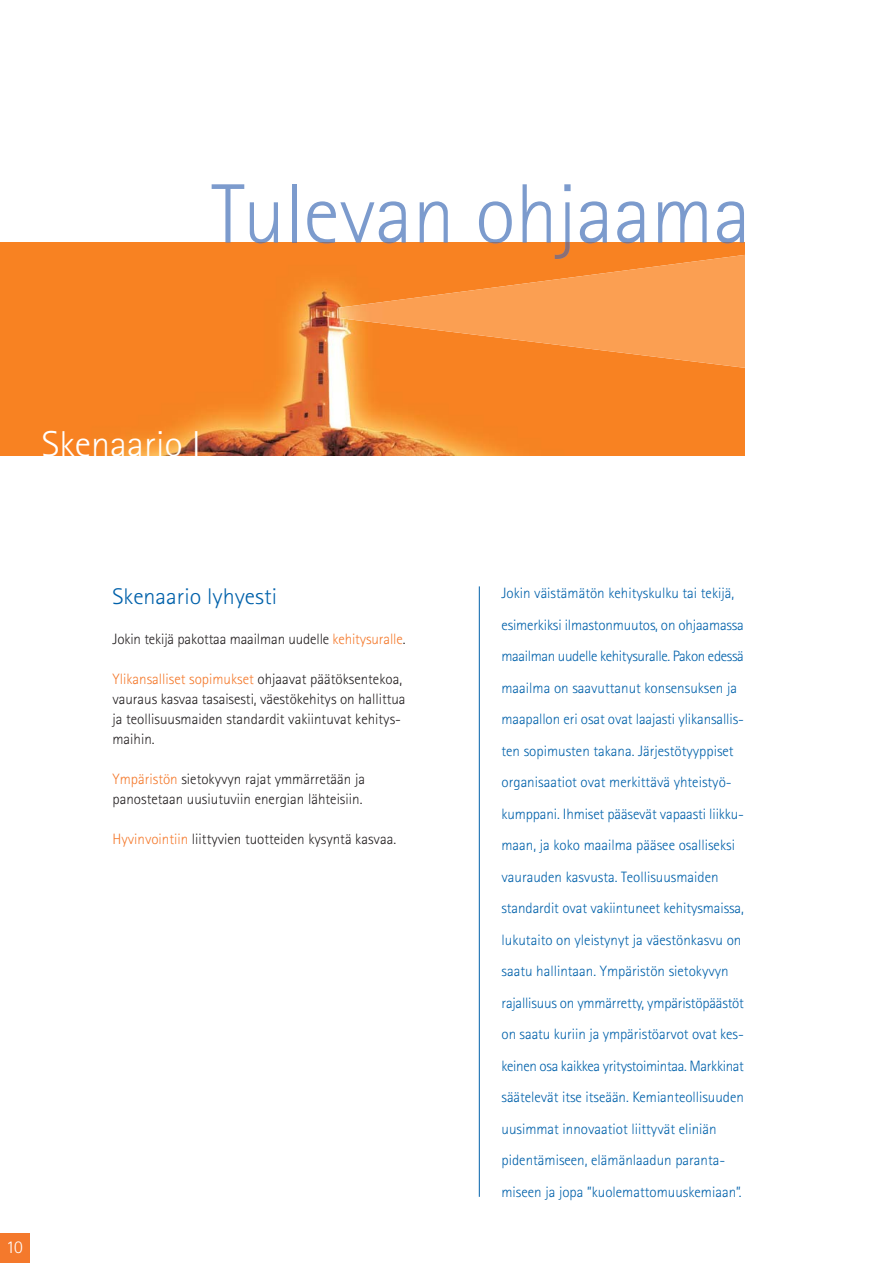
<style>
.page{position:relative;width:893px;height:1263px;background:#fff}
.page>*{position:absolute;margin:0;border:0;box-sizing:border-box;transform-origin:0 0}
.t1{font:300 36px "Rotis Sans Serif";color:#fff;scale:1.06 1}
.t2{font:300 22.65px "Rotis Sans Serif";color:#0061aa;scale:1.06 1}
.t3{font:300 18px "Rotis Sans Serif";color:#fff}
.t4{font:300 15px/31.5px "Rotis Sans Serif";color:#0061aa}
.t5{font:300 15px/20px "Rotis Sans Serif";color:#231f20}
.s1{color:#f4792c}
</style>
<div class="page">
<img style="left:0;top:242px;width:744px;height:213px">
<hr style="left:479px;top:586px;width:1px;height:611px;background:#0061aa">
<img style="left:338px;top:254px;width:406px;height:115px">
<svg style="left:617px;top:201px;width:27px;height:42px"></svg>
<svg style="left:212px;top:184px;width:32px;height:59px"></svg>
<svg style="left:250px;top:202px;width:28px;height:41px"></svg>
<hr style="left:292px;top:184px;width:4px;height:58px;background:#7c9bcd">
<svg style="left:307px;top:201px;width:99px;height:42px"></svg>
<svg style="left:420px;top:201px;width:28px;height:42px"></svg>
<svg style="left:479px;top:201px;width:33px;height:42px"></svg>
<svg style="left:523px;top:184px;width:48px;height:75px"></svg>
<svg style="left:580px;top:201px;width:27px;height:42px"></svg>
<svg style="left:658px;top:201px;width:49px;height:41px"></svg>
<img style="left:658px;top:242px;width:49px;height:1px">
<svg style="left:717px;top:201px;width:27px;height:42px"></svg>
<div style="left:0;top:1233px;width:30px;height:30px;background:#f4792c"></div>
<h1 class="t1" style="left:42px;top:431px;width:152px">Skenaario I</h1>
<h2 class="t2" style="left:113px;top:589px;width:157px">Skenaario lyhyesti</h2>
<p class="t5" style="left:113px;top:631px;width:294px">Jokin tekijä pakottaa maailman uudelle <span class="s1">kehitysuralle</span>.</p>
<p class="t5" style="left:113px;top:671px;width:294px"><span class="s1">Ylikansalliset sopimukset</span> ohjaavat päätöksentekoa, vauraus kasvaa tasaisesti, väestökehitys on hallittua ja teollisuusmaiden standardit vakiintuvat kehitys&shy;maihin.</p>
<p class="t5" style="left:113px;top:770px;width:254px"><span class="s1">Ympäristön</span> sietokyvyn rajat ymmärretään ja panostetaan uusiutuviin energian lähteisiin.</p>
<p class="t5" style="left:113px;top:830px;width:285px"><span class="s1">Hyvinvointiin</span> liittyvien tuotteiden kysyntä kasvaa.</p>
<p class="t3" style="left:6px;top:1241px;width:18px">10</p>
<p class="t4" style="left:501px;top:579px;width:244px">Jokin väistämätön kehityskulku tai tekijä, esimerkiksi ilmastonmuutos, on ohjaamassa maailman uudelle kehitysuralle. Pakon edessä maailma on saavuttanut konsensuksen ja maapallon eri osat ovat laajasti ylikansallis&shy;ten sopimusten takana. Järjestötyyppiset organisaatiot ovat merkittävä yhteistyö&shy;kumppani. Ihmiset pääsevät vapaasti liikku&shy;maan, ja koko maailma pääsee osalliseksi vaurauden kasvusta. Teollisuusmaiden standardit ovat vakiintuneet kehitysmaissa, lukutaito on yleistynyt ja väestönkasvu on saatu hallintaan. Ympäristön sietokyvyn rajallisuus on ymmärretty, ympäristöpäästöt on saatu kuriin ja ympäristöarvot ovat kes&shy;keinen osa kaikkea yritystoimintaa. Markkinat säätelevät itse itseään. Kemianteollisuuden uusimmat innovaatiot liittyvät eliniän pidentämiseen, elämänlaadun paranta&shy;miseen ja jopa ”kuolemattomuuskemiaan”.</p>
</div>
